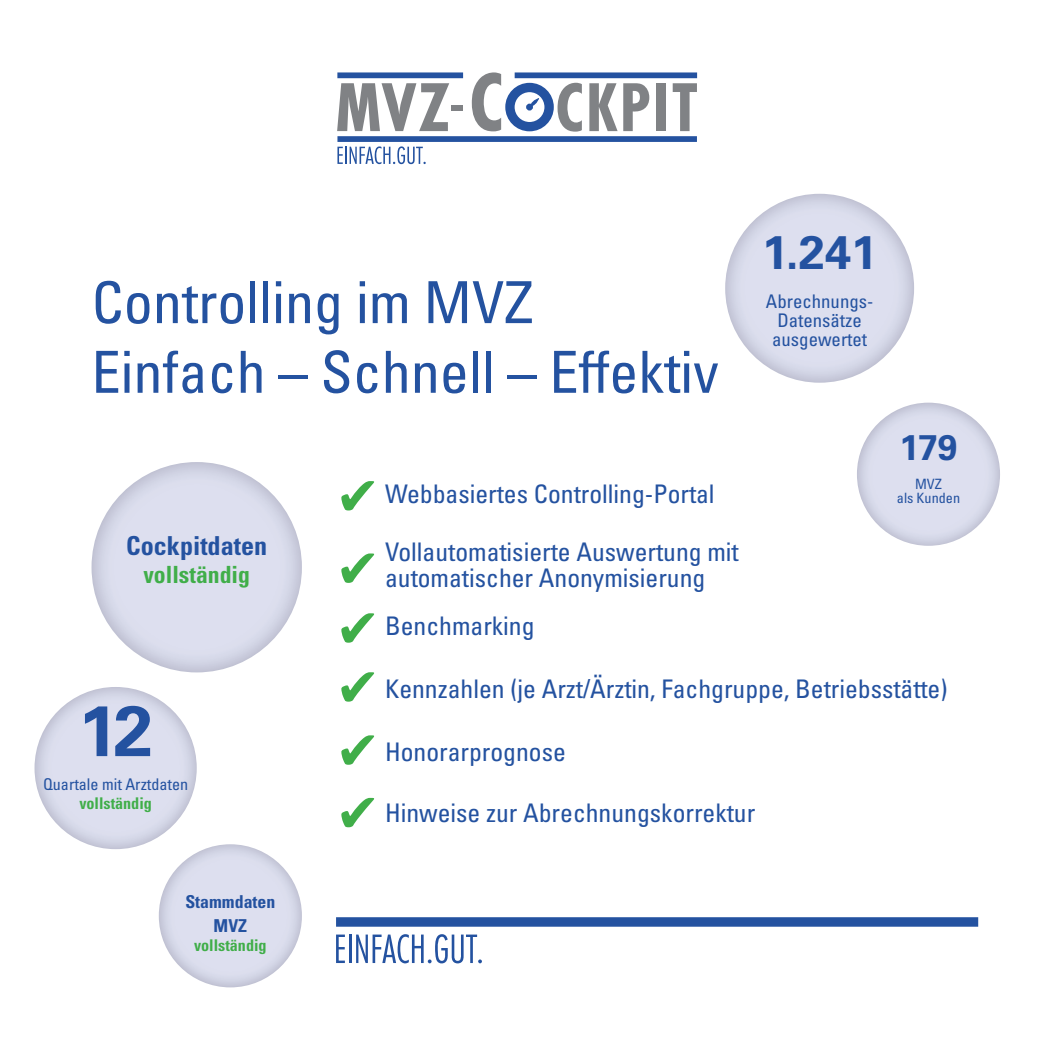
<style>
.page{position:relative;width:1042px;height:1042px;background:#fff}
.page>*{position:absolute;margin:0;border:0;box-sizing:border-box;transform-origin:0 0}
.t1{font:700 71.05px "Univers LT Pro 65";color:#2452a0}
.t2{font:condensed 58.1px/69.6px "Univers LT Pro";color:#2452a0}
.t3{font:700 46.9px "Univers LT Pro 65";color:#2452a0}
.t4{font:700 35.52px "Univers LT Pro 65";color:#2452a0}
.t5{font:700 condensed 26.07px "Univers LT Pro";color:#2452a0}
.t6{font:condensed 25.55px/25.6px "Univers LT Pro";color:#2452a0}
.t7{font:700 condensed 23.62px "Univers LT Pro";color:#40ae49}
.t8{font:condensed 18.72px/18.7px "Univers LT Pro";color:#2452a0;text-align:center}
.t9{font:700 condensed 17.85px/23.6px "Univers LT Pro";color:#2452a0;text-align:center}
.t10{font:700 condensed 16.1px "Univers LT Pro";color:#40ae49}
.t11{font:condensed 16.1px "Univers LT Pro";color:#2452a0}
.t12{font:condensed 14.17px/14.2px "Univers LT Pro";color:#2452a0;text-align:center}
</style>
<div class="page">
<div style="left:452px;top:106px;width:11px;height:5px;background:#808285"></div>
<svg style="left:472px;top:72px;width:29px;height:59px"></svg>
<svg style="left:557px;top:83px;width:25px;height:49px"></svg>
<svg style="left:589px;top:83px;width:28px;height:48px"></svg>
<svg style="left:623px;top:83px;width:26px;height:48px"></svg>
<div style="left:656px;top:83px;width:9px;height:48px;background:#808285"></div>
<svg style="left:673px;top:83px;width:24px;height:48px"></svg>
<div style="left:337px;top:136px;width:360px;height:6px;background:#2452a0"></div>
<div style="left:515px;top:72px;width:182px;height:6px;background:#2452a0"></div>
<div style="left:337px;top:72px;width:126px;height:6px;background:#2452a0"></div>
<div style="left:505px;top:83px;width:49px;height:48px;border:9px solid #2452a0;border-radius:50%"></div>
<div style="left:526px;top:104px;width:7px;height:6px;border:2px solid #2452a0;border-radius:50%"></div>
<svg style="left:527px;top:98px;width:12px;height:11px"></svg>
<svg style="left:337px;top:83px;width:112px;height:48px"></svg>
<svg style="left:337px;top:146px;width:89px;height:18px"></svg>
<div style="left:336px;top:917px;width:642px;height:9px;background:#2452a0"></div>
<svg style="left:336px;top:934px;width:9px;height:29px"></svg>
<hr style="left:349px;top:934px;width:2px;height:29px;background:#2452a0">
<svg style="left:356px;top:934px;width:126px;height:29px"></svg>
<svg style="left:341px;top:481px;width:33px;height:29px"></svg>
<svg style="left:341px;top:553px;width:33px;height:30px"></svg>
<svg style="left:341px;top:613px;width:33px;height:30px"></svg>
<svg style="left:341px;top:672px;width:33px;height:29px"></svg>
<svg style="left:341px;top:735px;width:33px;height:30px"></svg>
<svg style="left:341px;top:798px;width:33px;height:29px"></svg>
<img style="left:725px;top:194px;width:189px;height:189px;border-radius:94px">
<img style="left:35px;top:687px;width:162px;height:162px;border-radius:81px">
<img style="left:857px;top:403px;width:143px;height:143px;border-radius:72px">
<img style="left:159px;top:844px;width:143px;height:143px;border-radius:72px">
<h2 class="t2" style="left:92px;top:266px;width:629px">Controlling im MVZ<br>Einfach – Schnell – Effektiv</h2>
<h3 class="t3" style="left:762px;top:219px;width:117px">1.241</h3>
<p class="t8" style="left:766px;top:291px;width:109px">Abrechnungs-<br>Datensätze ausgewertet</p>
<p class="t5" style="left:126px;top:530px;width:142px">Cockpitdaten</p>
<p class="t7" style="left:143px;top:560px;width:108px">vollständig</p>
<h1 class="t1" style="left:78px;top:681px;width:76px">12</h1>
<p class="t11" style="left:43px;top:774px;width:147px">Quartale mit Arztdaten</p>
<p class="t10" style="left:79px;top:793px;width:74px">vollständig</p>
<p class="t9" style="left:185px;top:889px;width:91px">Stammdaten<br>MVZ</p>
<p class="t10" style="left:194px;top:935px;width:74px">vollständig</p>
<h3 class="t4" style="left:899px;top:422px;width:60px">179</h3>
<p class="t12" style="left:897px;top:477px;width:65px">MVZ<br>als Kunden</p>
<p class="t6" style="left:385px;top:480px;width:331px">Webbasiertes Controlling-Portal</p>
<p class="t6" style="left:385px;top:538px;width:355px">Vollautomatisierte Auswertung mit automatischer Anonymisierung</p>
<p class="t6" style="left:385px;top:613px;width:151px">Benchmarking</p>
<p class="t6" style="left:385px;top:676px;width:564px">Kennzahlen (je Arzt/Ärztin, Fachgruppe, Betriebsstätte)</p>
<p class="t6" style="left:385px;top:739px;width:182px">Honorarprognose</p>
<p class="t6" style="left:385px;top:799px;width:372px">Hinweise zur Abrechnungskorrektur</p>
</div>
